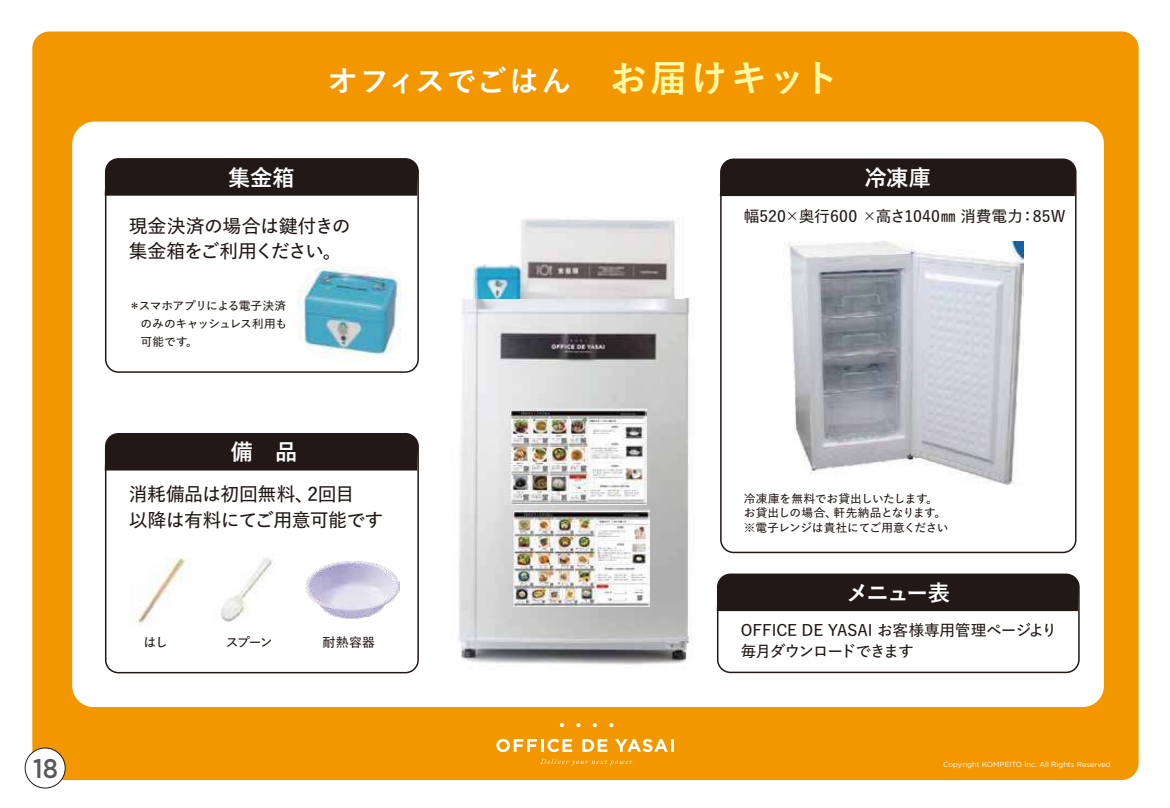
<style>
.page{position:relative;width:1170px;height:808px;background:#fff}
.page>*{position:absolute;margin:0;border:0;box-sizing:border-box;transform-origin:0 0}
.t1{font:30px "Yu Gothic Std B";letter-spacing:.03em;color:#fff}
.t2{font:500 27px "Gotham";color:#595757;scale:.9 1}
.t3{font:22.2px "Yu Gothic Std B";letter-spacing:-.025em;color:#fff}
.t4{font:18.9px/25.2px "Yu Gothic Std D";letter-spacing:-.03em;color:#221815}
.t5{font:15.75px/21px "Yu Gothic Std D";letter-spacing:-.035em;color:#221815}
.t6{font:15.75px "Yu Gothic Std D";letter-spacing:-.015em;color:#221815}
.t7{font:12.9px "Yu Gothic Std D";letter-spacing:-.095em;color:#221815}
.t8{font:11.7px/14.5px "Yu Gothic Std D";letter-spacing:-.025em;color:#221815}
.t9{font:7.35px "Gotham";color:#fff}
.s1{font-size:37.5px;color:#fff8a5}
</style>
<div class="page">
<div style="left:32px;top:31px;width:1106px;height:749px;background:#f39700;border-radius:17px"></div>
<div style="left:25px;top:748px;width:40px;height:40px;background:#fff;border-radius:50%"></div>
<div style="left:25px;top:748px;width:40px;height:40px;border:1px solid #221815;border-radius:50%"></div>
<svg style="left:496px;top:739px;width:76px;height:13px"></svg>
<svg style="left:582px;top:739px;width:25px;height:13px"></svg>
<svg style="left:615px;top:739px;width:58px;height:13px"></svg>
<svg style="left:540px;top:758px;width:92px;height:8px"></svg>
<svg style="left:560px;top:723px;width:4px;height:4px"></svg>
<svg style="left:576px;top:723px;width:4px;height:4px"></svg>
<svg style="left:592px;top:723px;width:5px;height:4px"></svg>
<svg style="left:609px;top:723px;width:4px;height:4px"></svg>
<div style="left:72px;top:122px;width:1031px;height:585px;background:#fff;border-radius:22px"></div>
<div style="left:105px;top:433px;width:314px;height:240px;border:2px solid #221815;border-radius:13px"></div>
<div style="left:105px;top:434px;width:313px;height:36px;background:#221815"></div>
<div style="left:720px;top:159px;width:356px;height:394px;border:2px solid #221815;border-radius:13px"></div>
<div style="left:719px;top:159px;width:356px;height:37px;background:#221815"></div>
<div style="left:105px;top:158px;width:314px;height:215px;border:2px solid #221815;border-radius:13px"></div>
<div style="left:105px;top:159px;width:313px;height:37px;background:#221815"></div>
<img style="left:298px;top:265px;width:104px;height:96px">
<img style="left:458px;top:298px;width:236px;height:367px">
<img style="left:509px;top:408px;width:137px;height:97px">
<img style="left:512px;top:510px;width:137px;height:97px">
<img style="left:463px;top:218px;width:212px;height:80px">
<img style="left:788px;top:241px;width:235px;height:243px">
<img style="left:305px;top:561px;width:94px;height:57px">
<img style="left:221px;top:558px;width:54px;height:64px">
<img style="left:137px;top:559px;width:52px;height:67px">
<div style="left:717px;top:573px;width:362px;height:100px;border:2px solid #221815;border-radius:13px"></div>
<div style="left:716px;top:574px;width:362px;height:37px;background:#221815"></div>
<h2 class="t2" style="left:33px;top:753px;width:29px">18</h2>
<h3 class="t3" style="left:228px;top:161px;width:68px">集金箱</h3>
<h1 class="t1" style="left:327px;top:59px;width:514px">オフィスでごはん　<span class="s1">お届けキット</span></h1>
<h3 class="t3" style="left:864px;top:161px;width:68px">冷凍庫</h3>
<h3 class="t4" style="left:129px;top:213px;width:224px">現金決済の場合は鍵付きの集金箱をご利用ください。</h3>
<p class="t8" style="left:129px;top:296px;width:160px;line-height:17.7px;text-align:justify">＊スマホアプリによる電子決済　のみのキャッシュレス利用も　可能です。</p>
<h3 class="t3" style="left:231px;top:436px;width:68px">備　品</h3>
<h3 class="t4" style="left:129px;top:481px;width:256px">消耗備品は初回無料、2回目<br>以降は有料にてご用意可能です</h3>
<p class="t7" style="left:143px;top:633px;width:26px">はし</p>
<p class="t7" style="left:226px;top:633px;width:48px">スプーン</p>
<p class="t7" style="left:322px;top:633px;width:54px">耐熱容器</p>
<h3 class="t6" style="left:743px;top:205px;width:323px">幅520×奥行600 ×高さ1040㎜ 消費電力：85W</h3>
<p class="t8" style="left:743px;top:491px;width:206px">冷凍庫を無料でお貸出しいたします。お貸出しの場合、軒先納品となります。※電子レンジは貴社にてご用意ください</p>
<h3 class="t3" style="left:846px;top:576px;width:105px">メニュー表</h3>
<h3 class="t5" style="left:740px;top:619px;width:318px">OFFICE DE YASAI お客様専用管理ページより毎月ダウンロードできます</h3>
<p class="t9" style="left:943px;top:759px;width:169px">Copyright KOMPEITO Inc. All Rights Reserved</p>
</div>
